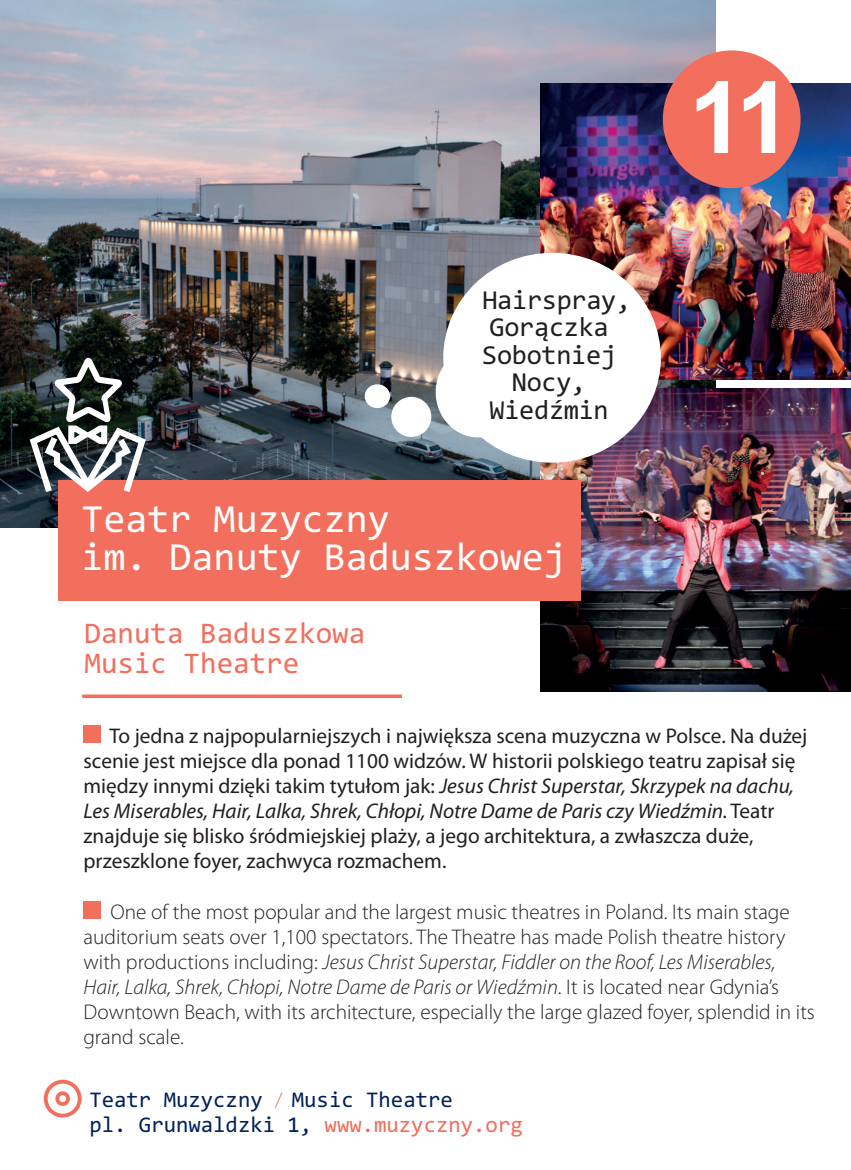
<style>
.page{position:relative;width:851px;height:1170px;background:#fff}
.page>*{position:absolute;margin:0;border:0;box-sizing:border-box;transform-origin:0 0}
.t1{font:700 100px "Arial";color:#fff}
.t2{font:40px/37.5px "Consolas";color:#fff}
.t3{font:30px/30px "Consolas";color:#f26e5d}
.t4{font:27.5px/27.5px "Consolas";letter-spacing:-.01em;color:#231f20;text-align:center}
.t5{font:22.5px/25px "Consolas";color:#00215d}
.t6{font:21.25px/25px "Myriad Pro";color:#231f20}
.t7{font:300 21.25px/25px "Myriad Pro";color:#231f20}
.s1{font-style:italic}
.s2{font-family:"Myriad Pro";font-weight:300;font-size:21.25px;color:#f26e5d}
.s3{color:#f26e5d}
</style>
<div class="page">
<img style="left:0;top:0;width:715px;height:528px">
<svg style="left:44px;top:1079px;width:38px;height:38px"></svg>
<img style="left:540px;top:83px;width:310px;height:297px">
<img style="left:540px;top:389px;width:310px;height:302px">
<svg style="left:82px;top:694px;width:320px;height:4px"></svg>
<div style="left:59px;top:480px;width:522px;height:121px;background:#f26e5d"></div>
<div style="left:662px;top:50px;width:138px;height:138px;background:#f26e5d;border-radius:50%"></div>
<div style="left:83px;top:725px;width:18px;height:18px;background:#f26e5d"></div>
<div style="left:83px;top:901px;width:18px;height:18px;background:#f26e5d"></div>
<svg style="left:28px;top:357px;width:119px;height:136px"></svg>
<div style="left:443px;top:253px;width:217px;height:209px;background:#fff;border-radius:50%"></div>
<div style="left:435px;top:347px;width:85px;height:90px;background:#fff;border-radius:50%"></div>
<div style="left:391px;top:397px;width:40px;height:40px;background:#fff;border-radius:50%"></div>
<div style="left:364px;top:384px;width:26px;height:24px;background:#fff;border-radius:50%"></div>
<p class="t4" style="left:482px;top:288px;width:151px">Hairspray,<br>Gorączka<br>Sobotniej<br>Nocy,<br>Wiedźmin</p>
<h2 class="t2" style="left:82px;top:504px;width:486px">Teatr Muzyczny<br>im. Danuty Baduszkowej</h2>
<h3 class="t3" style="left:85px;top:621px;width:282px">Danuta Baduszkowa<br>Music Theatre</h3>
<h1 class="t1" style="left:688px;top:80px;width:104px">11</h1>
<p class="t6" style="left:83px;top:725px;width:725px;text-indent:26px">To jedna z najpopularniejszych i największa scena muzyczna w Polsce. Na dużej scenie jest miejsce dla ponad 1100 widzów. W historii polskiego teatru zapisał się między innymi dzięki takim tytułom jak: <span class="s1">Jesus Christ Superstar, Skrzypek na dachu, Les Miserables, Hair, Lalka, Shrek, Chłopi, Notre Dame de Paris czy Wiedźmin.</span> Teatr znajduje się blisko śródmiejskiej plaży, a jego architektura, a zwłaszcza duże, przeszklone foyer, zachwyca rozmachem.</p>
<p class="t7" style="left:83px;top:901px;width:732px;text-indent:27px">One of the most popular and the largest music theatres in Poland. Its main stage auditorium seats over 1,100 spectators. The Theatre has made Polish theatre history with productions including: <span class="s1">Jesus Christ Superstar, Fiddler on the Roof, Les Miserables, Hair, Lalka, Shrek, Chłopi, Notre Dame de Paris or Wiedźmin</span>. It is located near Gdynia’s Downtown Beach, with its architecture, especially the large glazed foyer, splendid in its grand scale.</p>
<p class="t5" style="left:89px;top:1089px;width:435px">Teatr Muzyczny <span class="s2">/</span> Music Theatre<br>pl. Grunwaldzki 1, <span class="s3">www.muzyczny.org</span></p>
</div>
